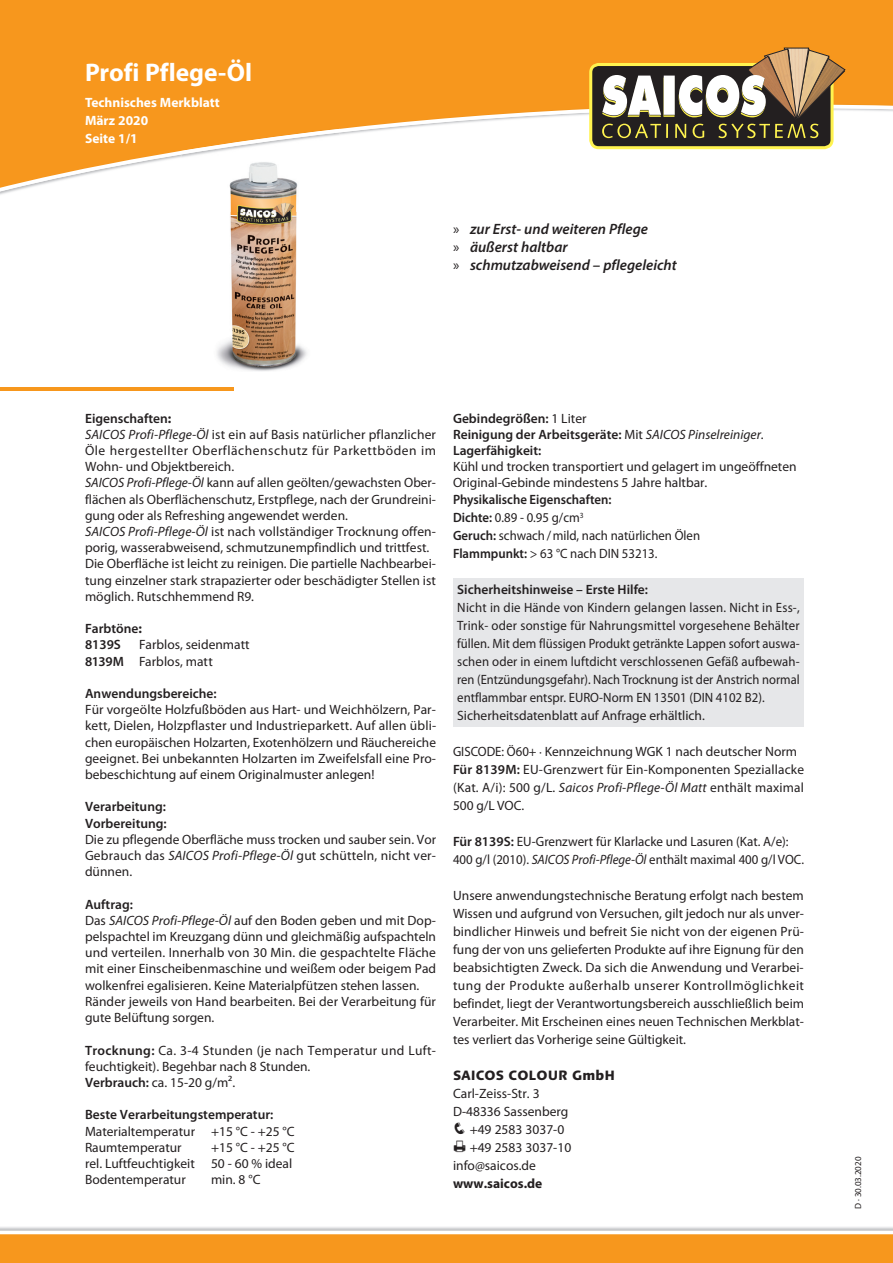
<style>
.page{position:relative;width:893px;height:1263px;background:#fff}
.page>*{position:absolute;margin:0;border:0;box-sizing:border-box;transform-origin:0 0}
.t1{font:700 25.5px "Myriad Pro";color:#fff}
.t2{font:italic 600 15px/18px "Myriad Pro";color:#231f20}
.t3{font:13.5px/16.2px "Myriad Pro";color:#231f20}
.t4{font:13.5px/18px "Myriad Pro";color:#231f20;scale:.95 1}
.t5{font:600 13.5px/16.2px "Myriad Pro";color:#231f20}
.t6{font:700 13.5px/18px "Myriad Pro";color:#fff}
.t7{font:800 13.5px "Linotype Syntax";color:#231f20}
.t8{font:700 13.5px "Myriad Pro";color:#231f20}
.t9{font:9px "Myriad Pro";color:#231f20}
.s1{font-weight:400;font-style:normal}
.s2{font-weight:600}
.s3{font-weight:700}
.s4{font-style:italic}
.s5{font-weight:400}
.s6{font-weight:400;font-style:italic}
.s7{font-family:"Minion Pro"}
</style>
<div class="page">
<div style="left:0;top:0;width:893px;height:104px;background:#f7971d"></div>
<svg style="left:0;top:104px;width:893px;height:91px"></svg>
<div style="left:591px;top:64px;width:241px;height:84px;background:#231f20;border-radius:8px"></div>
<div style="left:589px;top:63px;width:244px;height:86px;border:3px solid #fff34f;border-radius:8px"></div>
<svg style="left:602px;top:48px;width:243px;height:90px"></svg>
<div style="left:0;top:1233px;width:893px;height:30px;background:#f7971d"></div>
<hr style="left:0;top:1231px;width:893px;height:3px;background:#fff">
<div style="left:453px;top:578px;width:351px;height:149px;background:#e6e7e9"></div>
<hr style="left:0;top:388px;width:234px;height:3px;background:#f7971d">
<img style="left:181px;top:154px;width:159px;height:234px">
<img style="left:181px;top:129px;width:159px;height:25px">
<h1 class="t1" style="left:85px;top:55px;width:169px">Profi Pflege-Öl</h1>
<p class="t6" style="left:85px;top:93px;width:136px">Technisches Merkblatt<br>März 2020<br>Seite 1/1</p>
<p class="t2" style="left:453px;top:220px;width:225px"><span class="s1">»</span> zur Erst- und weiteren Pflege<br><span class="s1">»</span> äußerst haltbar<br><span class="s1">»</span> schmutzabweisend – pflegeleicht</p>
<p class="t3" style="left:85px;top:410px;width:353px"><span class="s2">Eigenschaften</span><span class="s3">:<br></span><span class="s4">SAICOS Profi-Pflege-Öl</span> ist ein auf Basis natürlicher pflanzlicher Öle hergestellter Oberflächenschutz für Parkettböden im Wohn- und Objektbereich.<br><span class="s4">SAICOS Profi-Pflege-Öl</span> kann auf allen geölten/gewachsten Ober&shy;flächen als Oberflächenschutz, Erstpflege, nach der Grundreini&shy;gung oder als Refreshing angewendet werden.<br><span class="s4">SAICOS Profi-Pflege-Öl</span> ist nach vollständiger Trocknung offen&shy;porig, wasserabweisend, schmutzunempfindlich und trittfest.<br>Die Oberfläche ist leicht zu reinigen. Die partielle Nachbearbei&shy;tung einzelner stark strapazierter oder beschädigter Stellen ist möglich. Rutschhemmend R9.</p>
<p class="t5" style="left:85px;top:620px;width:58px">Farbtöne<span class="s3">:<br></span>8139S</p>
<p class="t3" style="left:85px;top:637px;width:166px;text-indent:54px">Farblos, seidenmatt<br><span class="s2">8139M</span> Farblos, matt</p>
<p class="t5" style="left:85px;top:685px;width:133px">Anwendungsbereiche:</p>
<p class="t3" style="left:85px;top:701px;width:353px;text-align:justify">Für vorgeölte Holzfußböden aus Hart- und Weichhölzern, Par&shy;kett, Dielen, Holzpflaster und Industrieparkett. Auf allen übli&shy;chen europäischen Holzarten, Exotenhölzern und Räuchereiche geeignet. Bei unbekannten Holzarten im Zweifelsfall eine Pro&shy;bebeschichtung auf einem Originalmuster anlegen!</p>
<p class="t5" style="left:85px;top:798px;width:83px">Verarbeitung:<br>Vorbereitung:</p>
<p class="t3" style="left:85px;top:831px;width:352px;text-align:justify">Die zu pflegende Oberfläche muss trocken und sauber sein. Vor Gebrauch das <span class="s4">SAICOS Profi-Pflege-Öl</span> gut schütteln, nicht ver&shy;dünnen.</p>
<p class="t3" style="left:85px;top:896px;width:353px"><span class="s2">Auftrag:<br></span>Das <span class="s4">SAICOS Profi-Pflege-Öl</span> auf den Boden geben und mit Dop&shy;pelspachtel im Kreuzgang dünn und gleichmäßig aufspachteln und verteilen. Innerhalb von 30 Min. die gespachtelte Fläche mit einer Einscheibenmaschine und weißem oder beigem Pad wolkenfrei egalisieren. Keine Materialpfützen stehen lassen.<br>Ränder jeweils von Hand bearbeiten. Bei der Verarbeitung für gute Belüftung sorgen.</p>
<p class="t3" style="left:85px;top:1042px;width:353px"><span class="s2">Trocknung:</span> Ca. 3-4 Stunden (je nach Temperatur und Luft&shy;feuchtigkeit). Begehbar nach 8 Stunden.<br><span class="s2">Verbrauch:</span> ca. 15-20 g/m².</p>
<p class="t5" style="left:85px;top:1106px;width:190px">Beste Verarbeitungstemperatur:</p>
<p class="t3" style="left:85px;top:1123px;width:211px">Materialtemperatur +15 °C - +25 °C<br>Raumtemperatur</p>
<p class="t3" style="left:85px;top:1139px;width:211px;text-indent:126px">+15 °C - +25 °C rel. Luftfeuchtigkeit 50 - 60 % ideal<br>Bodentemperatur</p>
<p class="t3" style="left:211px;top:1171px;width:51px">min. 8 °C</p>
<p class="t5" style="left:453px;top:410px;width:312px">Gebindegrößen: <span class="s5">1 Liter<br></span>Reinigung der Arbeitsgeräte: <span class="s5">Mit</span> <span class="s6">SAICOS Pinselreiniger</span><span class="s5">.<br></span>Lagerfähigkeit:</p>
<p class="t3" style="left:453px;top:458px;width:345px">Kühl und trocken transportiert und gelagert im ungeöffneten<br>Original-Gebinde mindestens 5 Jahre haltbar.</p>
<p class="t4" style="left:453px;top:490px;width:262px"><span class="s2">Physikalische Eigenschaften:<br>Dichte:</span> 0.89 - 0.95 g/cm<sup>3<br></sup><span class="s2">Geruch:</span> schwach / mild, nach natürlichen Ölen <span class="s2">Flammpunkt:</span> &gt; 63 °C nach DIN 53213.</p>
<p class="t5" style="left:457px;top:581px;width:192px">Sicherheitshinweise – Erste Hilfe:</p>
<p class="t4" style="left:457px;top:598px;width:362px">Nicht in die Hände von Kindern gelangen lassen. Nicht in Ess-, Trink- oder sonstige für Nahrungsmittel vorgesehene Behälter füllen. Mit dem flüssigen Produkt getränkte Lappen sofort auswa&shy;schen oder in einem luftdicht verschlossenen Gefäß aufbewah&shy;ren (Entzündungsgefahr). Nach Trocknung ist der Anstrich normal entflammbar entspr. EURO-Norm EN 13501 (DIN 4102 B2).<br>Sicherheitsdatenblatt auf Anfrage erhältlich.</p>
<p class="t4" style="left:453px;top:742px;width:371px">GISCODE: Ö60+ <span class="s7">∙</span> Kennzeichnung WGK 1 nach deutscher Norm <span class="s2">Für 8139M:</span> EU-Grenzwert für Ein-Komponenten Speziallacke (Kat. A/i): 500 g/L. <span class="s4">Saicos Profi-Pflege-Öl Matt</span> enthält maximal 500 g/L VOC.</p>
<p class="t3" style="left:453px;top:832px;width:352px;line-height:18px"><span class="s2">Für 8139S:</span> EU-Grenzwert für Klarlacke und Lasuren (Kat. A/e):<br>400 g/l (2010). <span class="s4">SAICOS Profi-Pflege-Öl</span> enthält maximal 400 g/l VOC.</p>
<p class="t3" style="left:453px;top:886px;width:353px;line-height:18px;text-align:justify">Unsere anwendungstechnische Beratung erfolgt nach bestem Wissen und aufgrund von Versuchen, gilt jedoch nur als unver&shy;bindlicher Hinweis und befreit Sie nicht von der eigenen Prü&shy;fung der von uns gelieferten Produkte auf ihre Eignung für den beabsichtigten Zweck. Da sich die Anwendung und Verarbei&shy;tung der Produkte außerhalb unserer Kontrollmöglichkeit befindet, liegt der Verantwortungsbereich ausschließlich beim Verarbeiter. Mit Erscheinen eines neuen Technischen Merkblat&shy;tes verliert das Vorherige seine Gültigkeit.</p>
<p class="t7" style="left:453px;top:1067px;width:164px">SAICOS COLOUR GmbH</p>
<p class="t3" style="left:453px;top:1084px;width:117px;line-height:18px">Carl-Zeiss-Str. 3<br>D-48336 Sassenberg</p>
<p class="t3" style="left:453px;top:1121px;width:113px">❑ +49 2583 3037-0</p>
<p class="t3" style="left:470px;top:1139px;width:103px">+49 2583 3037-10</p>
<p class="t3" style="left:453px;top:1157px;width:84px">info@saicos.de</p>
<p class="t8" style="left:453px;top:1175px;width:91px">www.saicos.de</p>
<p class="t9" style="left:852px;top:1209px;width:54px;rotate:-90deg">D · 30.03.2020</p>
</div>
